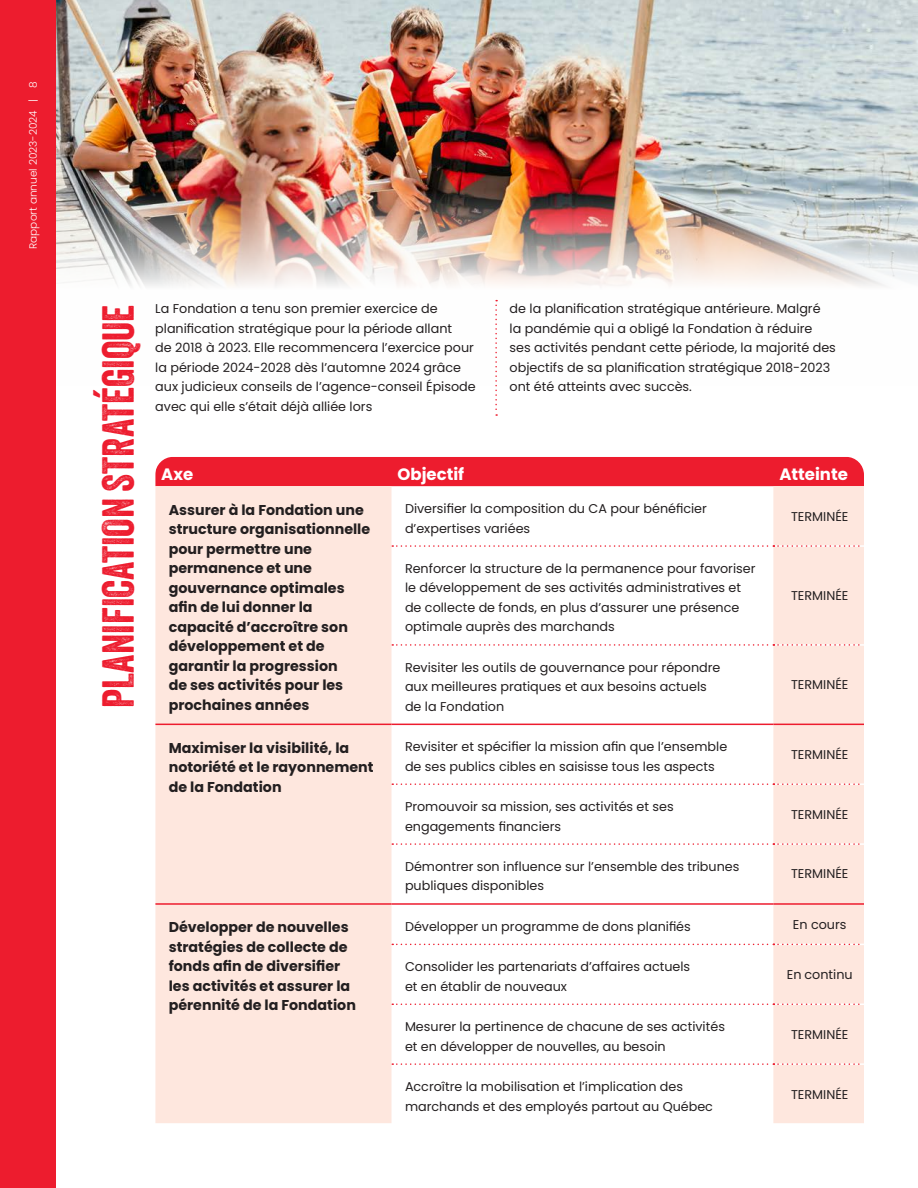
<style>
.page{position:relative;width:918px;height:1188px;background:#fff}
.page>*{position:absolute;margin:0;border:0;box-sizing:border-box;transform-origin:0 0}
.t1{font:43.5px "Veneer";color:#ed1c2e}
.t2{font:700 16.5px "Poppins";color:#fff}
.t3{font:700 14.25px/19.5px "Poppins";color:#231f20}
.t4{font:12.75px/19.5px "Poppins";color:#231f20}
.t5{font:300 10.5px "Poppins";color:#fff}
</style>
<div class="page">
<img style="left:56px;top:0;width:862px;height:302px">
<svg style="left:495px;top:300px;width:2px;height:116px"></svg>
<div style="left:155px;top:457px;width:709px;height:29px;background:#ed1c2e"></div>
<svg style="left:155px;top:486px;width:709px;height:637px"></svg>
<svg style="left:392px;top:545px;width:472px;height:2px"></svg>
<svg style="left:392px;top:644px;width:472px;height:2px"></svg>
<svg style="left:392px;top:783px;width:472px;height:2px"></svg>
<svg style="left:392px;top:843px;width:472px;height:2px"></svg>
<svg style="left:392px;top:944px;width:472px;height:1px"></svg>
<svg style="left:392px;top:1004px;width:472px;height:1px"></svg>
<svg style="left:392px;top:1063px;width:472px;height:2px"></svg>
<hr style="left:155px;top:724px;width:237px;height:1px;background:#ed1c2e">
<hr style="left:392px;top:724px;width:381px;height:1px;background:#ed1c2e">
<hr style="left:773px;top:724px;width:91px;height:1px;background:#ed1c2e">
<hr style="left:773px;top:903px;width:91px;height:2px;background:#ed1c2e">
<hr style="left:155px;top:903px;width:237px;height:2px;background:#ed1c2e">
<hr style="left:392px;top:903px;width:381px;height:2px;background:#ed1c2e">
<div style="left:0;top:0;width:56px;height:1188px;background:#ed1c2e"></div>
<p class="t5" style="left:27px;top:249px;width:169px;rotate:-90deg">Rapport annuel 2023-2024 | 8</p>
<h1 class="t1" style="left:92px;top:708px;width:405px;rotate:-90deg">PLANIFICATION STRATÉGIQUE</h1>
<p class="t4" style="left:155px;top:299px;width:322px">La Fondation a tenu son premier exercice de planification stratégique pour la période allant<br>de 2018 à 2023. Elle recommencera l’exercice pour la période 2024-2028 dès l’automne 2024 grâce aux judicieux conseils de l’agence-conseil Épisode avec qui elle s’était déjà alliée lors</p>
<p class="t4" style="left:510px;top:299px;width:328px">de la planification stratégique antérieure. Malgré<br>la pandémie qui a obligé la Fondation à réduire ses activités pendant cette période, la majorité des objectifs de sa planification stratégique 2018-2023 ont été atteints avec succès.</p>
<p class="t2" style="left:161px;top:465px;width:34px">Axe</p>
<p class="t2" style="left:397px;top:465px;width:68px">Objectif</p>
<p class="t2" style="left:779px;top:465px;width:70px">Atteinte</p>
<p class="t3" style="left:169px;top:500px;width:203px">Assurer à la Fondation une structure organisationnelle pour permettre une permanence et une gouvernance optimales afin de lui donner la capacité d’accroître son développement et de garantir la progression<br>de ses activités pour les prochaines années</p>
<p class="t4" style="left:405px;top:499px;width:303px">Diversifier la composition du CA pour bénéficier d’expertises variées</p>
<p class="t4" style="left:791px;top:506px;width:59px">TERMINÉE</p>
<p class="t4" style="left:405px;top:559px;width:352px">Renforcer la structure de la permanence pour favoriser le développement de ses activités administratives et de collecte de fonds, en plus d’assurer une présence optimale auprès des marchands</p>
<p class="t4" style="left:791px;top:586px;width:59px">TERMINÉE</p>
<p class="t4" style="left:405px;top:658px;width:317px">Revisiter les outils de gouvernance pour répondre aux meilleures pratiques et aux besoins actuels de la Fondation</p>
<p class="t4" style="left:791px;top:675px;width:59px">TERMINÉE</p>
<p class="t3" style="left:169px;top:738px;width:206px">Maximiser la visibilité, la notoriété et le rayonnement de la Fondation</p>
<p class="t4" style="left:405px;top:737px;width:324px">Revisiter et spécifier la mission afin que l’ensemble de ses publics cibles en saisisse tous les aspects</p>
<p class="t4" style="left:791px;top:745px;width:59px">TERMINÉE</p>
<p class="t4" style="left:405px;top:797px;width:270px">Promouvoir sa mission, ses activités et ses engagements financiers</p>
<p class="t4" style="left:791px;top:804px;width:59px">TERMINÉE</p>
<p class="t4" style="left:405px;top:857px;width:336px">Démontrer son influence sur l’ensemble des tribunes publiques disponibles</p>
<p class="t4" style="left:791px;top:864px;width:59px">TERMINÉE</p>
<p class="t3" style="left:169px;top:918px;width:189px">Développer de nouvelles stratégies de collecte de fonds afin de diversifier les activités et assurer la pérennité de la Fondation</p>
<p class="t4" style="left:405px;top:917px;width:287px">Développer un programme de dons planifiés</p>
<p class="t4" style="left:793px;top:914px;width:55px">En cours</p>
<p class="t4" style="left:405px;top:957px;width:287px">Consolider les partenariats d’affaires actuels et en établir de nouveaux</p>
<p class="t4" style="left:787px;top:965px;width:67px">En continu</p>
<p class="t4" style="left:405px;top:1017px;width:321px">Mesurer la pertinence de chacune de ses activités et en développer de nouvelles, au besoin</p>
<p class="t4" style="left:791px;top:1025px;width:59px">TERMINÉE</p>
<p class="t4" style="left:405px;top:1077px;width:310px">Accroître la mobilisation et l’implication des marchands et des employés partout au Québec</p>
<p class="t4" style="left:791px;top:1084px;width:59px">TERMINÉE</p>
</div>
